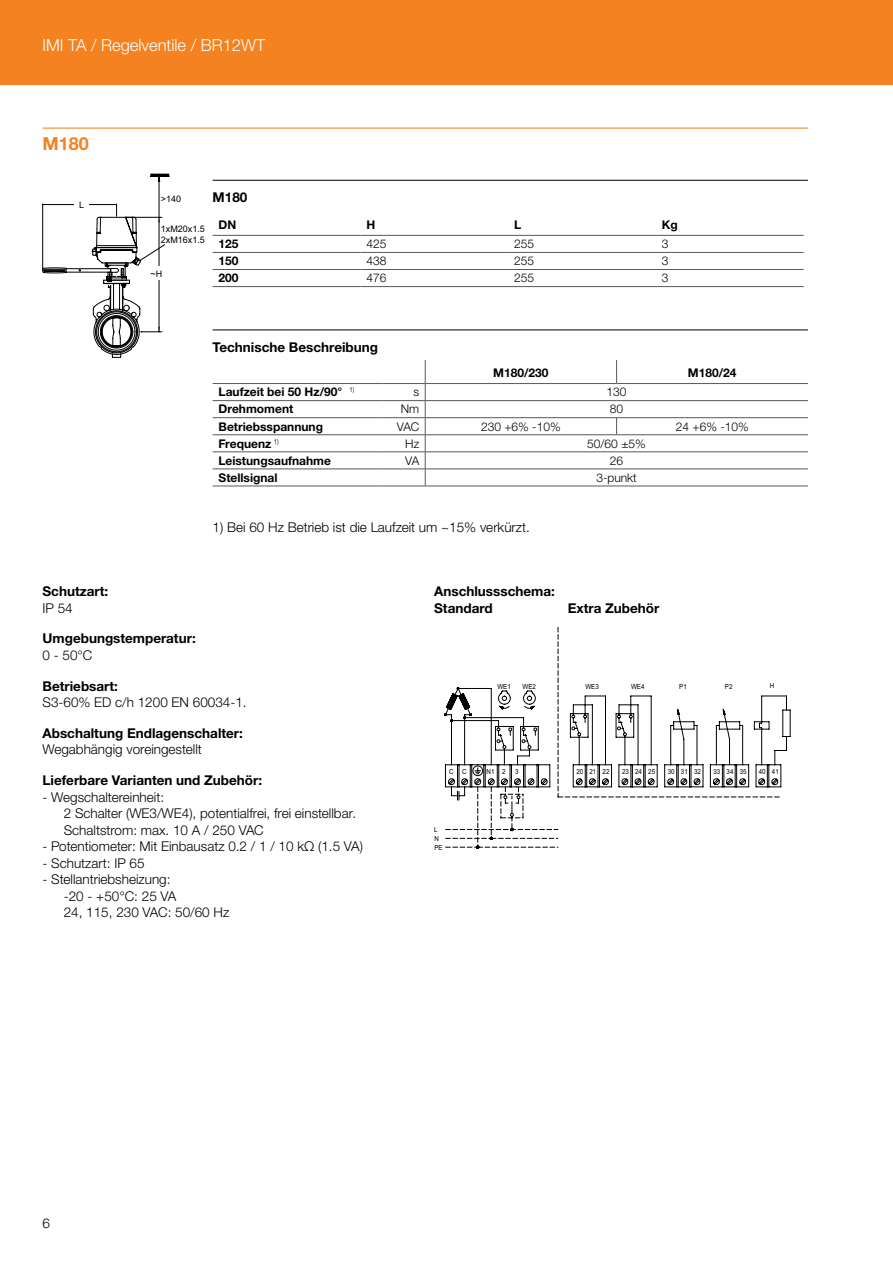
<style>
.page{position:relative;width:893px;height:1263px;background:#fff}
.page>*{position:absolute;margin:0;border:0;box-sizing:border-box;transform-origin:0 0}
.t1{font:700 18px "Helvetica Neue LTW1 G";color:#f58220}
.t2{font:300 16.5px "Helvetica Neue LTW1 G";color:#fff}
.t3{font:300 13.5px/16.5px "Helvetica Neue LTW1 G";color:#000}
.t4{font:700 13.5px/16.5px "Helvetica Neue LTW1 G";color:#000}
.t5{font:700 12px "Helvetica Neue LTW1 G";color:#000}
.t6{font:300 12px "Helvetica Neue LTW1 G";color:#000}
.t7{font:9px/10.8px "Arial";color:#000}
.t8{font:6.9px/8.9px "Arial";color:#000;scale:.9 1}
</style>
<div class="page">
<div style="left:0;top:0;width:893px;height:85px;background:#f58220"></div>
<hr style="left:43px;top:128px;width:765px;height:1px;background:#f58220">
<hr style="left:213px;top:180px;width:595px;height:1px;background:#000">
<hr style="left:213px;top:330px;width:595px;height:1px;background:#000">
<hr style="left:213px;top:235px;width:147px;height:1px;background:#58595b">
<hr style="left:360px;top:235px;width:148px;height:1px;background:#58595b">
<hr style="left:508px;top:235px;width:148px;height:1px;background:#58595b">
<hr style="left:656px;top:235px;width:148px;height:1px;background:#58595b">
<hr style="left:213px;top:252px;width:147px;height:1px;background:#58595b">
<hr style="left:360px;top:252px;width:148px;height:1px;background:#58595b">
<hr style="left:508px;top:252px;width:148px;height:1px;background:#58595b">
<hr style="left:656px;top:252px;width:148px;height:1px;background:#58595b">
<hr style="left:213px;top:269px;width:147px;height:1px;background:#58595b">
<hr style="left:213px;top:286px;width:147px;height:1px;background:#58595b">
<hr style="left:360px;top:269px;width:148px;height:1px;background:#58595b">
<hr style="left:360px;top:286px;width:148px;height:1px;background:#58595b">
<hr style="left:508px;top:269px;width:148px;height:1px;background:#58595b">
<hr style="left:508px;top:286px;width:148px;height:1px;background:#58595b">
<hr style="left:656px;top:269px;width:148px;height:1px;background:#58595b">
<hr style="left:656px;top:286px;width:148px;height:1px;background:#58595b">
<hr style="left:213px;top:400px;width:170px;height:1px;background:#58595b">
<hr style="left:383px;top:400px;width:42px;height:1px;background:#58595b">
<hr style="left:213px;top:417px;width:170px;height:1px;background:#58595b">
<hr style="left:383px;top:417px;width:42px;height:1px;background:#58595b">
<hr style="left:213px;top:434px;width:170px;height:1px;background:#58595b">
<hr style="left:383px;top:434px;width:42px;height:1px;background:#58595b">
<hr style="left:213px;top:452px;width:170px;height:1px;background:#58595b">
<hr style="left:383px;top:452px;width:42px;height:1px;background:#58595b">
<hr style="left:213px;top:469px;width:170px;height:1px;background:#58595b">
<hr style="left:213px;top:486px;width:170px;height:1px;background:#58595b">
<hr style="left:383px;top:469px;width:42px;height:1px;background:#58595b">
<hr style="left:383px;top:486px;width:42px;height:1px;background:#58595b">
<svg style="left:616px;top:360px;width:1px;height:23px"></svg>
<svg style="left:616px;top:418px;width:1px;height:16px"></svg>
<hr style="left:425px;top:383px;width:192px;height:1px;background:#58595b">
<hr style="left:617px;top:383px;width:191px;height:1px;background:#58595b">
<hr style="left:425px;top:400px;width:192px;height:1px;background:#58595b">
<hr style="left:617px;top:400px;width:191px;height:1px;background:#58595b">
<hr style="left:425px;top:417px;width:192px;height:1px;background:#58595b">
<hr style="left:617px;top:417px;width:191px;height:1px;background:#58595b">
<hr style="left:425px;top:434px;width:192px;height:1px;background:#58595b">
<hr style="left:617px;top:434px;width:191px;height:1px;background:#58595b">
<hr style="left:425px;top:452px;width:192px;height:1px;background:#58595b">
<hr style="left:617px;top:452px;width:191px;height:1px;background:#58595b">
<hr style="left:425px;top:469px;width:192px;height:1px;background:#58595b">
<hr style="left:617px;top:469px;width:191px;height:1px;background:#58595b">
<hr style="left:425px;top:486px;width:192px;height:1px;background:#58595b">
<hr style="left:617px;top:486px;width:191px;height:1px;background:#58595b">
<svg style="left:425px;top:360px;width:1px;height:126px"></svg>
<hr style="left:213px;top:383px;width:170px;height:1px;background:#58595b">
<hr style="left:383px;top:383px;width:42px;height:1px;background:#58595b">
<svg style="left:42px;top:174px;width:127px;height:184px"></svg>
<svg style="left:444px;top:627px;width:346px;height:222px"></svg>
<p class="t2" style="left:43px;top:35px;width:224px">IMI TA / Regelventile / BR12WT</p>
<h1 class="t1" style="left:43px;top:132px;width:48px">M180</h1>
<p class="t7" style="left:79px;top:199px;width:7px">L</p>
<p class="t7" style="left:161px;top:194px;width:22px">&gt;140</p>
<p class="t7" style="left:161px;top:224px;width:46px">1xM20x1.5<br>2xM16x1.5</p>
<p class="t7" style="left:151px;top:268px;width:13px">~H</p>
<p class="t4" style="left:213px;top:189px;width:36px">M180</p>
<p class="t5" style="left:219px;top:217px;width:19px">DN</p>
<p class="t5" style="left:366px;top:217px;width:10px">H</p>
<p class="t5" style="left:514px;top:217px;width:9px">L</p>
<p class="t5" style="left:662px;top:217px;width:17px">Kg</p>
<p class="t5" style="left:219px;top:236px;width:22px">125</p>
<p class="t6" style="left:366px;top:237px;width:22px">425</p>
<p class="t6" style="left:514px;top:237px;width:22px">255</p>
<p class="t6" style="left:662px;top:237px;width:8px">3</p>
<p class="t5" style="left:219px;top:254px;width:22px">150</p>
<p class="t6" style="left:366px;top:254px;width:22px">438</p>
<p class="t6" style="left:514px;top:254px;width:22px">255</p>
<p class="t6" style="left:662px;top:254px;width:8px">3</p>
<p class="t5" style="left:219px;top:271px;width:22px">200</p>
<p class="t6" style="left:366px;top:271px;width:22px">476</p>
<p class="t6" style="left:514px;top:271px;width:22px">255</p>
<p class="t6" style="left:662px;top:271px;width:8px">3</p>
<p class="t4" style="left:213px;top:338px;width:167px">Technische Beschreibung</p>
<p class="t5" style="left:493px;top:365px;width:57px">M180/230</p>
<p class="t5" style="left:688px;top:365px;width:50px">M180/24</p>
<p class="t5" style="left:219px;top:385px;width:138px">Laufzeit bei 50 Hz/90° <sup>1)</sup></p>
<p class="t6" style="left:413px;top:385px;width:7px">s</p>
<p class="t6" style="left:607px;top:385px;width:22px">130</p>
<p class="t5" style="left:219px;top:402px;width:76px">Drehmoment</p>
<p class="t6" style="left:401px;top:402px;width:20px">Nm</p>
<p class="t6" style="left:610px;top:402px;width:15px">80</p>
<p class="t5" style="left:219px;top:419px;width:106px">Betriebsspannung</p>
<p class="t6" style="left:397px;top:419px;width:24px">VAC</p>
<p class="t6" style="left:481px;top:419px;width:81px">230 +6% -10%</p>
<p class="t6" style="left:676px;top:419px;width:75px">24 +6% -10%</p>
<p class="t5" style="left:219px;top:436px;width:62px">Frequenz <sup>1)</sup></p>
<p class="t6" style="left:405px;top:436px;width:16px">Hz</p>
<p class="t6" style="left:587px;top:436px;width:60px">50/60 ±5%</p>
<p class="t5" style="left:219px;top:453px;width:114px">Leistungsaufnahme</p>
<p class="t6" style="left:405px;top:453px;width:16px">VA</p>
<p class="t6" style="left:610px;top:453px;width:15px">26</p>
<p class="t5" style="left:219px;top:470px;width:60px">Stellsignal</p>
<p class="t6" style="left:596px;top:470px;width:42px">3-punkt</p>
<p class="t3" style="left:213px;top:519px;width:319px">1) Bei 60 Hz Betrieb ist die Laufzeit um ~15% verkürzt.</p>
<p class="t4" style="left:43px;top:583px;width:67px">Schutzart:</p>
<p class="t3" style="left:43px;top:600px;width:32px">IP 54</p>
<p class="t4" style="left:43px;top:630px;width:155px">Umgebungstemperatur:</p>
<p class="t3" style="left:43px;top:647px;width:51px">0 - 50°C</p>
<p class="t4" style="left:43px;top:677px;width:77px">Betriebsart:</p>
<p class="t3" style="left:43px;top:694px;width:206px">S3-60% ED c/h 1200 EN 60034-1.</p>
<p class="t4" style="left:43px;top:725px;width:202px">Abschaltung Endlagenschalter:</p>
<p class="t3" style="left:43px;top:741px;width:161px">Wegabhängig voreingestellt</p>
<p class="t4" style="left:43px;top:772px;width:221px">Lieferbare Varianten und Zubehör:</p>
<p class="t3" style="left:64px;top:789px;width:294px;text-indent:-21px">- Wegschaltereinheit:<br>2 Schalter (WE3/WE4), potentialfrei, frei einstellbar.<br>Schaltstrom: max. 10 A / 250 VAC</p>
<p class="t3" style="left:43px;top:838px;width:322px">- Potentiometer: Mit Einbausatz 0.2 / 1 / 10 kΩ (1.5 VA)</p>
<p class="t3" style="left:43px;top:855px;width:104px">- Schutzart: IP 65</p>
<p class="t3" style="left:64px;top:871px;width:167px;text-indent:-21px">- Stellantriebsheizung:<br>-20 - +50°C: 25 VA<br>24, 115, 230 VAC: 50/60 Hz</p>
<p class="t4" style="left:434px;top:583px;width:122px">Anschlussschema:<br>Standard</p>
<p class="t4" style="left:568px;top:599px;width:93px">Extra Zubehör</p>
<p class="t8" style="left:497px;top:682px;width:17px">WE1</p>
<p class="t8" style="left:522px;top:682px;width:17px">WE2</p>
<p class="t8" style="left:585px;top:682px;width:17px">WE3</p>
<p class="t8" style="left:631px;top:682px;width:17px">WE4</p>
<p class="t8" style="left:679px;top:682px;width:10px">P1</p>
<p class="t8" style="left:725px;top:682px;width:10px">P2</p>
<p class="t8" style="left:770px;top:682px;width:7px">H</p>
<p class="t8" style="left:449px;top:767px;width:21px">C C</p>
<p class="t8" style="left:487px;top:767px;width:23px">N1 2</p>
<p class="t8" style="left:515px;top:767px;width:5px">3</p>
<p class="t8" style="left:434px;top:825px;width:11px">L<br>N<br>PE</p>
<p class="t8" style="left:576px;top:767px;width:38px">20 21 22</p>
<p class="t8" style="left:713px;top:767px;width:38px">33 34 35</p>
<p class="t8" style="left:622px;top:767px;width:38px">23 24 25</p>
<p class="t8" style="left:668px;top:767px;width:38px">30 31 32</p>
<p class="t8" style="left:759px;top:767px;width:24px">40 41</p>
<p class="t3" style="left:43px;top:1215px;width:9px">6</p>
</div>
